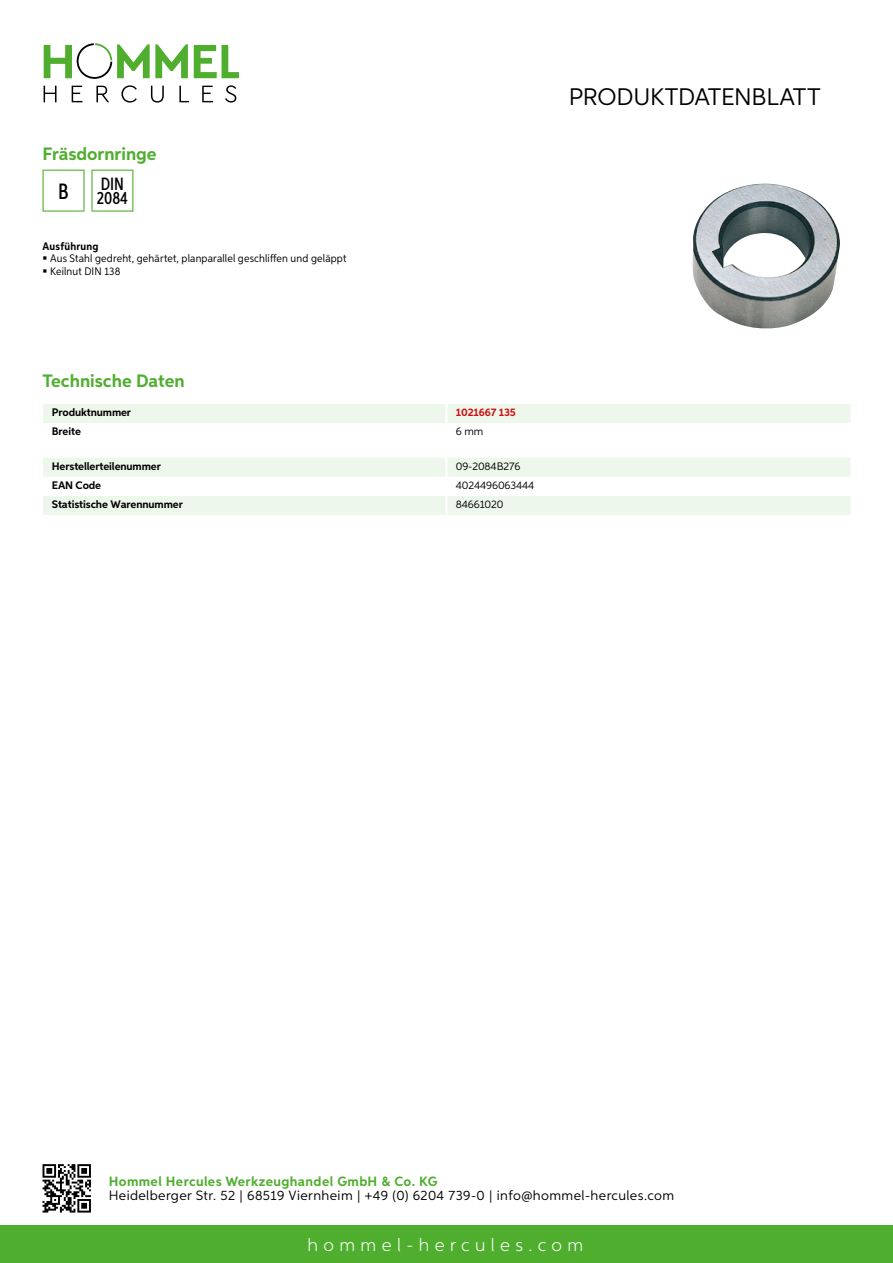
<style>
.page{position:relative;width:893px;height:1263px;background:#fff}
.page>*{position:absolute;margin:0;border:0;box-sizing:border-box;transform-origin:0 0}
.t1{font:24px "Aspira";letter-spacing:-.01em;color:#000}
.t2{font:500 22.2px "Aspira XX Nar";color:#000}
.t3{font:700 18px "Aspira";color:#50ae2f}
.t4{font:300 18px "Aspira";letter-spacing:.3em;color:#fff}
.t5{font:500 17.85px/14.9px "Aspira XX Nar";color:#000}
.t6{font:13.5px "Aspira";letter-spacing:.03em;color:#000}
.t7{font:700 13.5px "Aspira";letter-spacing:.03em;color:#50ae2f}
.t8{font:10.95px/12.8px "Aspira Nar";letter-spacing:.015em;color:#000}
.t9{font:700 10.95px "Aspira";letter-spacing:-.01em;color:#000}
.t10{font:10.95px "Aspira";letter-spacing:-.01em;color:#000}
.t11{font:700 10.95px "Aspira";letter-spacing:-.01em;color:#cd1013}
.t12{font:700 10.95px "Aspira Nar";letter-spacing:.02em;color:#000}
</style>
<div class="page">
<div style="left:0;top:1226px;width:893px;height:37px;background:#50ae2f"></div>
<svg style="left:43px;top:1164px;width:48px;height:48px"></svg>
<svg style="left:194px;top:45px;width:45px;height:33px"></svg>
<svg style="left:44px;top:43px;width:144px;height:36px"></svg>
<svg style="left:44px;top:86px;width:13px;height:16px"></svg>
<svg style="left:72px;top:86px;width:10px;height:16px"></svg>
<svg style="left:96px;top:86px;width:13px;height:16px"></svg>
<svg style="left:121px;top:85px;width:16px;height:18px"></svg>
<svg style="left:151px;top:86px;width:13px;height:17px"></svg>
<svg style="left:179px;top:86px;width:10px;height:16px"></svg>
<svg style="left:202px;top:86px;width:11px;height:16px"></svg>
<svg style="left:225px;top:85px;width:11px;height:18px"></svg>
<div style="left:43px;top:404px;width:807px;height:19px;background:#eef7eb"></div>
<svg style="left:43px;top:458px;width:807px;height:57px"></svg>
<hr style="left:445px;top:496px;width:3px;height:19px;background:#fff">
<svg style="left:43px;top:170px;width:42px;height:42px"></svg>
<svg style="left:91px;top:170px;width:42px;height:42px"></svg>
<img style="left:692px;top:183px;width:148px;height:146px">
<h3 class="t3" style="left:43px;top:142px;width:116px">Fräsdornringe</h3>
<h2 class="t2" style="left:58px;top:178px;width:12px">B</h2>
<h3 class="t5" style="left:97px;top:176px;width:33px">DIN<br>2084</h3>
<p class="t12" style="left:43px;top:239px;width:58px">Ausführung</p>
<p class="t8" style="left:50px;top:252px;width:298px">Aus Stahl gedreht, gehärtet, planparallel geschliffen und geläppt<br>Keilnut DIN 138</p>
<h1 class="t1" style="left:569px;top:82px;width:253px">Produktdatenblatt</h1>
<h3 class="t3" style="left:43px;top:370px;width:144px">Technische Daten</h3>
<p class="t9" style="left:52px;top:405px;width:81px">Produktnummer</p>
<p class="t11" style="left:456px;top:405px;width:62px">1021667 135</p>
<p class="t9" style="left:52px;top:425px;width:31px">Breite</p>
<p class="t10" style="left:456px;top:425px;width:29px">6 mm</p>
<p class="t9" style="left:52px;top:459px;width:111px">Herstellerteilenummer</p>
<p class="t10" style="left:456px;top:459px;width:66px">09-2084B276</p>
<p class="t9" style="left:52px;top:478px;width:51px">EAN Code</p>
<p class="t10" style="left:456px;top:478px;width:80px">4024496063444</p>
<p class="t9" style="left:52px;top:497px;width:132px">Statistische Warennummer</p>
<p class="t10" style="left:456px;top:497px;width:49px">84661020</p>
<p class="t7" style="left:109px;top:1172px;width:330px">Hommel Hercules Werkzeughandel GmbH &amp; Co. KG</p>
<p class="t6" style="left:109px;top:1187px;width:567px">Heidelberger Str. 52 | 68519 Viernheim | +49 (0) 6204 739-0 | info@hommel-hercules.com</p>
<h3 class="t4" style="left:307px;top:1234px;width:277px">hommel-hercules.com</h3>
</div>
